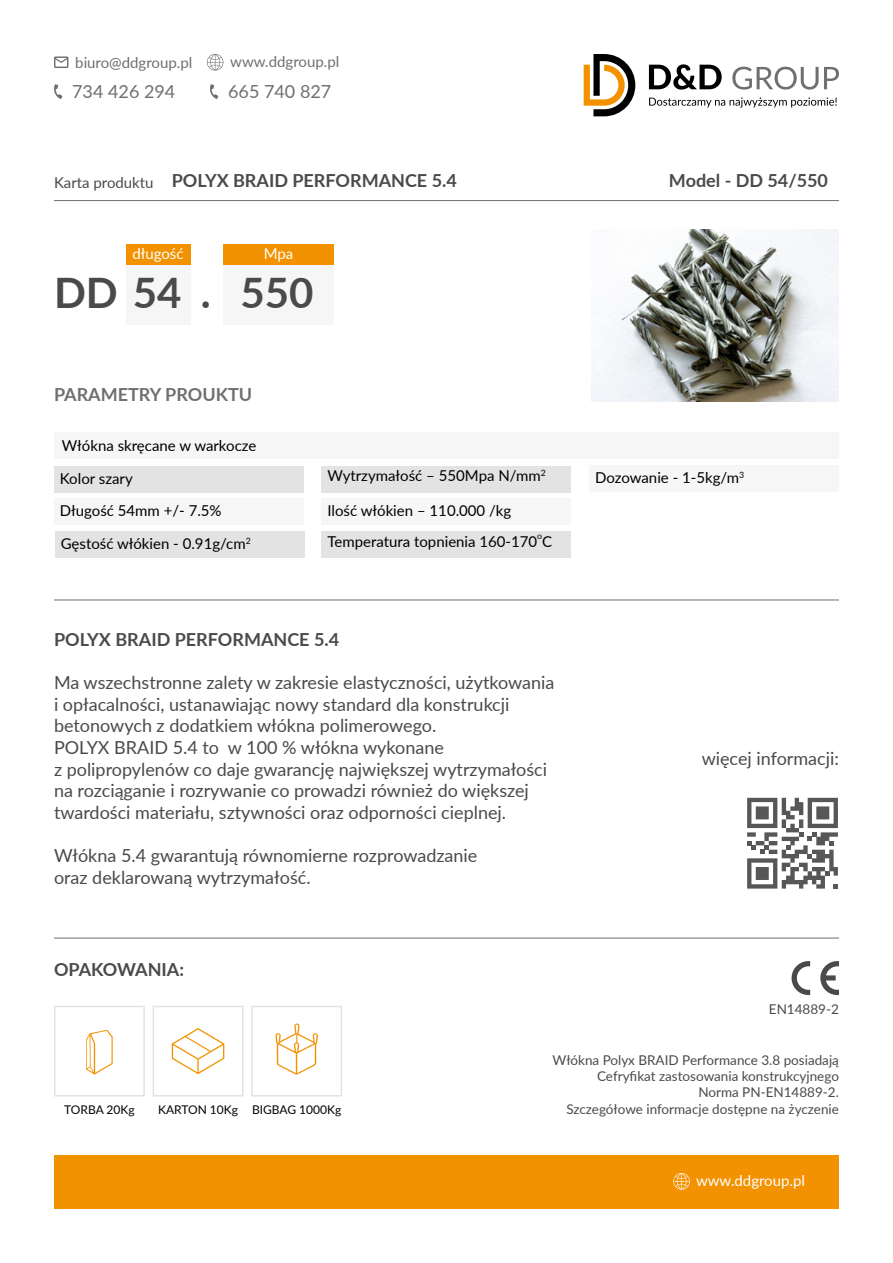
<style>
.page{position:relative;width:893px;height:1263px;background:#fff}
.page>*{position:absolute;margin:0;border:0;box-sizing:border-box;transform-origin:0 0}
.t1{font:700 42px "Lato";color:#4a4a49}
.t2{font:18px/21.6px "Lato";color:#4a4a49}
.t3{font:700 18px "Lato";color:#4a4a49}
.t4{font:18px "Lato";color:#706f6f}
.t5{font:700 18px "Lato";color:#706f6f}
.t6{font:15px/32.2px "Lato";color:#000}
.t7{font:15px "Lato";color:#706f6f}
.t8{font:15px "Lato";color:#fff}
.t9{font:15px "Lato";color:#4a4a49}
.t10{font:13.5px/16.2px "Lato";color:#4a4a49;text-align:right}
.t11{font:12px "Lato";color:#000}
.t12{font:8.7px "Lato";color:#000}
</style>
<div class="page">
<div style="left:251px;top:1006px;width:91px;height:90px;border:2px solid #e3e3e3"></div>
<div style="left:126px;top:265px;width:64px;height:60px;background:#f6f6f6"></div>
<div style="left:223px;top:265px;width:111px;height:60px;background:#f6f6f6"></div>
<svg style="left:584px;top:54px;width:51px;height:62px"></svg>
<svg style="left:649px;top:64px;width:73px;height:26px"></svg>
<svg style="left:732px;top:67px;width:107px;height:23px"></svg>
<svg style="left:649px;top:97px;width:188px;height:11px"></svg>
<svg style="left:275px;top:1023px;width:43px;height:52px"></svg>
<div style="left:54px;top:1156px;width:784px;height:53px;background:#f39200"></div>
<hr style="left:54px;top:200px;width:785px;height:1px;background:#706f6f">
<hr style="left:54px;top:600px;width:785px;height:1px;background:#706f6f">
<hr style="left:54px;top:938px;width:785px;height:1px;background:#706f6f">
<div style="left:54px;top:1006px;width:91px;height:90px;border:2px solid #e3e3e3"></div>
<div style="left:153px;top:1006px;width:90px;height:90px;border:2px solid #e3e3e3"></div>
<svg style="left:86px;top:1030px;width:27px;height:44px"></svg>
<svg style="left:791px;top:961px;width:19px;height:35px"></svg>
<svg style="left:820px;top:961px;width:19px;height:35px"></svg>
<svg style="left:54px;top:84px;width:8px;height:15px"></svg>
<svg style="left:210px;top:84px;width:8px;height:15px"></svg>
<svg style="left:54px;top:56px;width:14px;height:12px"></svg>
<svg style="left:207px;top:54px;width:16px;height:17px"></svg>
<div style="left:54px;top:466px;width:249px;height:26px;background:#e3e3e3"></div>
<div style="left:54px;top:433px;width:785px;height:26px;background:#f6f6f6"></div>
<div style="left:54px;top:498px;width:250px;height:26px;background:#f6f6f6"></div>
<div style="left:126px;top:244px;width:64px;height:21px;background:#f39200"></div>
<div style="left:223px;top:244px;width:111px;height:21px;background:#f39200"></div>
<svg style="left:172px;top:1028px;width:52px;height:46px"></svg>
<svg style="left:673px;top:1173px;width:17px;height:16px"></svg>
<div style="left:322px;top:498px;width:249px;height:26px;background:#f6f6f6"></div>
<div style="left:589px;top:465px;width:250px;height:27px;background:#f6f6f6"></div>
<div style="left:55px;top:531px;width:250px;height:27px;background:#e3e3e3"></div>
<svg style="left:747px;top:798px;width:91px;height:90px"></svg>
<div style="left:322px;top:466px;width:249px;height:26px;background:#e3e3e3"></div>
<div style="left:322px;top:531px;width:249px;height:27px;background:#e3e3e3"></div>
<img style="left:591px;top:230px;width:248px;height:171px">
<p class="t7" style="left:75px;top:51px;width:119px">biuro@ddgroup.pl</p>
<p class="t7" style="left:230px;top:51px;width:111px">www.ddgroup.pl</p>
<p class="t4" style="left:72px;top:78px;width:105px">734 426 294</p>
<p class="t4" style="left:228px;top:78px;width:105px">665 740 827</p>
<p class="t9" style="left:54px;top:171px;width:101px">Karta produktu</p>
<p class="t3" style="left:172px;top:168px;width:287px">POLYX BRAID PERFORMANCE 5.4</p>
<p class="t8" style="left:132px;top:243px;width:53px">długość</p>
<p class="t8" style="left:264px;top:243px;width:31px">Mpa</p>
<h1 class="t1" style="left:54px;top:262px;width:261px">DD 54 . 550</h1>
<p class="t5" style="left:54px;top:382px;width:200px">PARAMETRY PROUKTU</p>
<p class="t6" style="left:62px;top:429px;width:196px">Włókna skręcane w warkocze</p>
<p class="t6" style="left:60px;top:462px;width:163px">Kolor szary<br>Długość 54mm +/- 7.5%</p>
<p class="t6" style="left:61px;top:527px;width:192px">Gęstość włókien - 0.91g/cm<sup>2</sup></p>
<p class="t6" style="left:327px;top:459px;width:220px">Wytrzymałość – 550Mpa N/mm<sup>2</sup></p>
<p class="t6" style="left:327px;top:494px;width:185px">Ilość włókien – 110.000 /kg</p>
<p class="t12" style="left:537px;top:529px;width:6px">o</p>
<p class="t6" style="left:327px;top:524px;width:226px">Temperatura topnienia 160-170 C</p>
<p class="t3" style="left:54px;top:626px;width:287px">POLYX BRAID PERFORMANCE 5.4</p>
<p class="t2" style="left:54px;top:671px;width:502px">Ma wszechstronne zalety w zakresie elastyczności, użytkowania i opłacalności, ustanawiając nowy standard dla konstrukcji betonowych z dodatkiem włókna polimerowego.<br>POLYX BRAID 5.4 to w 100 % włókna wykonane<br>z polipropylenów co daje gwarancję największej wytrzymałości na rozciąganie i rozrywanie co prowadzi również do większej twardości materiału, sztywności oraz odporności cieplnej.</p>
<p class="t2" style="left:54px;top:844px;width:425px">Włókna 5.4 gwarantują równomierne rozprowadzanie oraz deklarowaną wytrzymałość.</p>
<p class="t3" style="left:54px;top:956px;width:132px">OPAKOWANIA:</p>
<p class="t3" style="left:669px;top:168px;width:161px">Model - DD 54/550</p>
<p class="t6" style="left:595px;top:461px;width:151px">Dozowanie - 1-5kg/m<sup>3</sup></p>
<p class="t2" style="left:702px;top:747px;width:139px">więcej informacji:</p>
<p class="t10" style="left:769px;top:1001px;width:72px">EN14889-2</p>
<p class="t11" style="left:64px;top:1101px;width:72px">TORBA 20Kg</p>
<p class="t11" style="left:158px;top:1101px;width:185px">KARTON 10Kg BIGBAG 1000Kg</p>
<p class="t10" style="left:552px;top:1051px;width:288px">Włókna Polyx BRAID Performance 3.8 posiadają Cefryfikat zastosowania konstrukcyjnego<br>Norma PN-EN14889-2.<br>Szczegółowe informacje dostępne na życzenie</p>
<p class="t8" style="left:696px;top:1170px;width:111px">www.ddgroup.pl</p>
</div>
